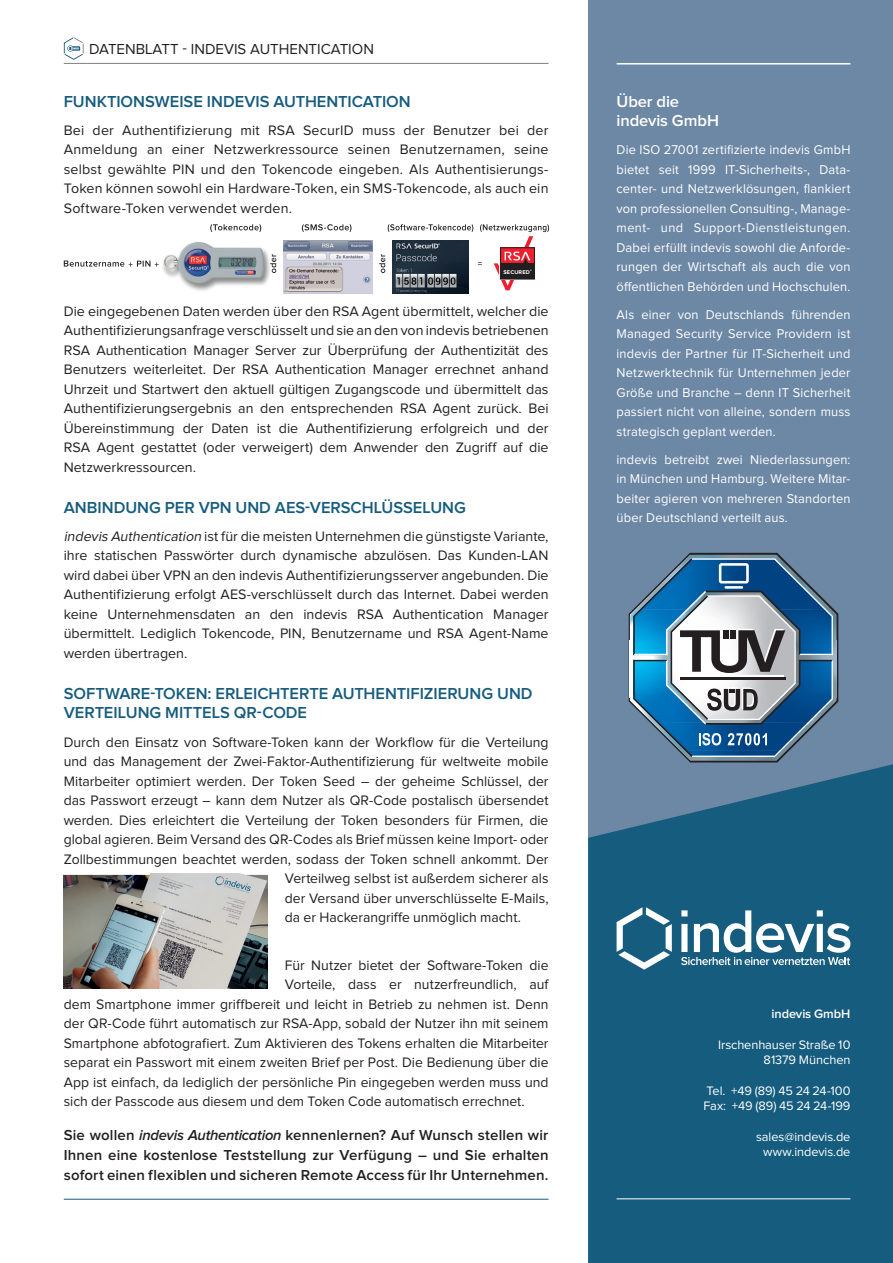
<style>
.page{position:relative;width:893px;height:1263px;background:#fff}
.page>*{position:absolute;margin:0;border:0;box-sizing:border-box;transform-origin:0 0}
.Sub_blau{font:600 16.5px/19.8px "Proxima Nova";color:#165c7e}
.t1{font:600 16.5px/19.8px "Proxima Nova";letter-spacing:-.005em;color:#fff}
.Fließtext{font:600 15px/20.2px "Proxima Nova";letter-spacing:.01em;color:#231f20;text-align:justify}
.t2{font:15px "Proxima Nova";color:#231f20}
.Fließtext-2{font:14.25px/19.5px "Proxima Nova";color:#231f20;text-align:justify}
.t3{font:13.2px/19.5px "Proxima Nova";letter-spacing:.01em;color:#fff;text-align:justify}
.t4{font:12.75px/15.3px "Proxima Nova";letter-spacing:-.005em;color:#fff;text-align:right}
.t5{font:600 12.75px "Proxima Nova";letter-spacing:-.005em;color:#fff}
.Fließtext-3{font:700 5.55px "Proxima Nova";letter-spacing:.03em;color:#fff}
.s1{font-style:italic}
</style>
<div class="page">
<img style="left:163px;top:242px;width:107px;height:49px">
<svg style="left:210px;top:224px;width:51px;height:8px"></svg>
<svg style="left:302px;top:224px;width:49px;height:8px"></svg>
<img style="left:283px;top:240px;width:89px;height:53px">
<svg style="left:64px;top:260px;width:95px;height:7px"></svg>
<svg style="left:270px;top:254px;width:6px;height:19px"></svg>
<img style="left:392px;top:290px;width:77px;height:3px">
<svg style="left:379px;top:224px;width:170px;height:66px"></svg>
<div style="left:588px;top:0;width:305px;height:1263px;background:#6d88a5"></div>
<svg style="left:588px;top:762px;width:305px;height:501px;background:#1d5f81"></svg>
<hr style="left:64px;top:1199px;width:485px;height:1px;background:#165c7e">
<hr style="left:617px;top:63px;width:233px;height:2px;background:#fff">
<svg style="left:617px;top:907px;width:55px;height:63px;background:#5588a1"></svg>
<svg style="left:681px;top:910px;width:169px;height:55px;background:#6190a7"></svg>
<hr style="left:64px;top:63px;width:485px;height:1px;background:#808285">
<hr style="left:617px;top:1198px;width:233px;height:1px;background:#fff">
<svg style="left:629px;top:553px;width:209px;height:209px"></svg>
<img style="left:64px;top:874px;width:204px;height:115px">
<svg style="left:64px;top:37px;width:20px;height:23px"></svg>
<p class="t2" style="left:89px;top:42px;width:286px">DATENBLATT - INDEVIS AUTHENTICATION</p>
<p class="Sub_blau" style="left:64px;top:92px;width:348px">FUNKTIONSWEISE INDEVIS AUTHENTICATION</p>
<p class="Fließtext-2" style="left:64px;top:121px;width:486px">Bei der Authentifizierung mit RSA SecurID muss der Benutzer bei der Anmeldung an einer Netzwerkressource seinen Benutzernamen, seine selbst gewählte PIN und den Tokencode eingeben. Als Authentisierungs-Token können sowohl ein Hardware-Token, ein SMS-Tokencode, als auch ein Software-Token verwendet werden.</p>
<p class="Fließtext-3" style="left:503px;top:269px;width:28px">SECURED</p>
<p class="Fließtext-2" style="left:64px;top:302px;width:486px">Die eingegebenen Daten werden über den RSA Agent übermittelt, welcher die Authentifizierungsanfrage verschlüsselt und sie an den von indevis betriebenen RSA Authentication Manager Server zur Überprüfung der Authentizität des Benutzers weiterleitet. Der RSA Authentication Manager errechnet anhand Uhrzeit und Startwert den aktuell gültigen Zugangscode und übermittelt das Authentifizierungsergebnis an den entsprechenden RSA Agent zurück. Bei Übereinstimmung der Daten ist die Authentifizierung erfolgreich und der RSA Agent gestattet (oder verweigert) dem Anwender den Zugriff auf die Netzwerkressourcen.</p>
<p class="Sub_blau" style="left:64px;top:498px;width:404px">ANBINDUNG PER VPN UND AES-VERSCHLÜSSELUNG</p>
<p class="Fließtext-2" style="left:64px;top:527px;width:486px"><span class="s1">indevis Authentication</span> ist für die meisten Unternehmen die günstigste Variante, ihre statischen Passwörter durch dynamische abzulösen. Das Kunden-LAN wird dabei über VPN an den indevis Authentifizierungsserver angebunden. Die Authentifizierung erfolgt AES-verschlüsselt durch das Internet. Dabei werden keine Unternehmensdaten an den indevis RSA Authentication Manager übermittelt. Lediglich Tokencode, PIN, Benutzername und RSA Agent-Name werden übertragen.</p>
<p class="Sub_blau" style="left:64px;top:684px;width:470px">SOFTWARE-TOKEN: ERLEICHTERTE AUTHENTIFIZIERUNG UND<br>VERTEILUNG MITTELS QR-CODE</p>
<p class="Fließtext-2" style="left:64px;top:733px;width:486px">Durch den Einsatz von Software-Token kann der Workflow für die Verteilung</p>
<p class="Fließtext-2" style="left:64px;top:752px;width:486px">und das Management der Zwei-Faktor-Authentifizierung für weltweite mobile</p>
<p class="Fließtext-2" style="left:64px;top:772px;width:486px">Mitarbeiter optimiert werden. Der Token Seed – der geheime Schlüssel, der</p>
<p class="Fließtext-2" style="left:64px;top:791px;width:486px">das Passwort erzeugt – kann dem Nutzer als QR-Code postalisch übersendet</p>
<p class="Fließtext-2" style="left:64px;top:811px;width:486px">werden. Dies erleichtert die Verteilung der Token besonders für Firmen, die</p>
<p class="Fließtext-2" style="left:64px;top:830px;width:486px">global agieren. Beim Versand des QR-Codes als Brief müssen keine Import- oder</p>
<p class="Fließtext-2" style="left:64px;top:850px;width:486px">Zollbestimmungen beachtet werden, sodass der Token schnell ankommt. Der</p>
<p class="Fließtext-2" style="left:285px;top:869px;width:265px">Verteilweg selbst ist außerdem sicherer als</p>
<p class="Fließtext-2" style="left:285px;top:889px;width:265px">der Versand über unverschlüsselte E-Mails,</p>
<p class="Fließtext-2" style="left:285px;top:908px;width:238px">da er Hackerangriffe unmöglich macht.</p>
<p class="Fließtext-2" style="left:285px;top:956px;width:265px">Für Nutzer bietet der Software-Token die</p>
<p class="Fließtext-2" style="left:285px;top:975px;width:265px">Vorteile, dass er nutzerfreundlich, auf</p>
<p class="Fließtext-2" style="left:64px;top:995px;width:486px">dem Smartphone immer griffbereit und leicht in Betrieb zu nehmen ist. Denn</p>
<p class="Fließtext-2" style="left:64px;top:1014px;width:486px">der QR-Code führt automatisch zur RSA-App, sobald der Nutzer ihn mit seinem</p>
<p class="Fließtext-2" style="left:64px;top:1034px;width:486px">Smartphone abfotografiert. Zum Aktivieren des Tokens erhalten die Mitarbeiter</p>
<p class="Fließtext-2" style="left:64px;top:1053px;width:486px">separat ein Passwort mit einem zweiten Brief per Post. Die Bedienung über die</p>
<p class="Fließtext-2" style="left:64px;top:1073px;width:486px">App ist einfach, da lediglich der persönliche Pin eingegeben werden muss und</p>
<p class="Fließtext-2" style="left:64px;top:1092px;width:462px">sich der Passcode aus diesem und dem Token Code automatisch errechnet.</p>
<p class="Fließtext" style="left:64px;top:1125px;width:486px">Sie wollen <span class="s1">indevis Authentication</span> kennenlernen? Auf Wunsch stellen wir Ihnen eine kostenlose Teststellung zur Verfügung – und Sie erhalten sofort einen flexiblen und sicheren Remote Access für Ihr Unternehmen.</p>
<p class="t1" style="left:617px;top:92px;width:104px">Über die indevis GmbH</p>
<p class="t3" style="left:617px;top:141px;width:235px">Die ISO 27001 zertifizierte indevis GmbH bietet seit 1999 IT-Sicherheits-, Data&shy;center- und Netzwerklösungen, flankiert von professionellen Consulting-, Manage&shy;ment- und Support-Dienstleistungen.<br>Dabei erfüllt indevis sowohl die Anforde&shy;rungen der Wirtschaft als auch die von öffentlichen Behörden und Hochschulen.</p>
<p class="t3" style="left:617px;top:305px;width:235px">Als einer von Deutschlands führenden Managed Security Service Providern ist indevis der Partner für IT-Sicherheit und Netzwerktechnik für Unternehmen jeder Größe und Branche – denn IT Sicherheit passiert nicht von alleine, sondern muss strategisch geplant werden.</p>
<p class="t3" style="left:617px;top:450px;width:235px">indevis betreibt zwei Niederlassungen: in München und Hamburg. Weitere Mitar&shy;beiter agieren von mehreren Standorten über Deutschland verteilt aus.</p>
<p class="t5" style="left:772px;top:1008px;width:80px">indevis GmbH</p>
<p class="t4" style="left:718px;top:1038px;width:134px">Irschenhauser Straße 10<br>81379 München</p>
<p class="t4" style="left:703px;top:1083px;width:148px;text-align:left">Tel. +49 (89) 45 24 24-100<br>Fax: +49 (89) 45 24 24-199</p>
<p class="t4" style="left:756px;top:1129px;width:96px;text-align:center">sales@indevis.de www.indevis.de</p>
</div>
